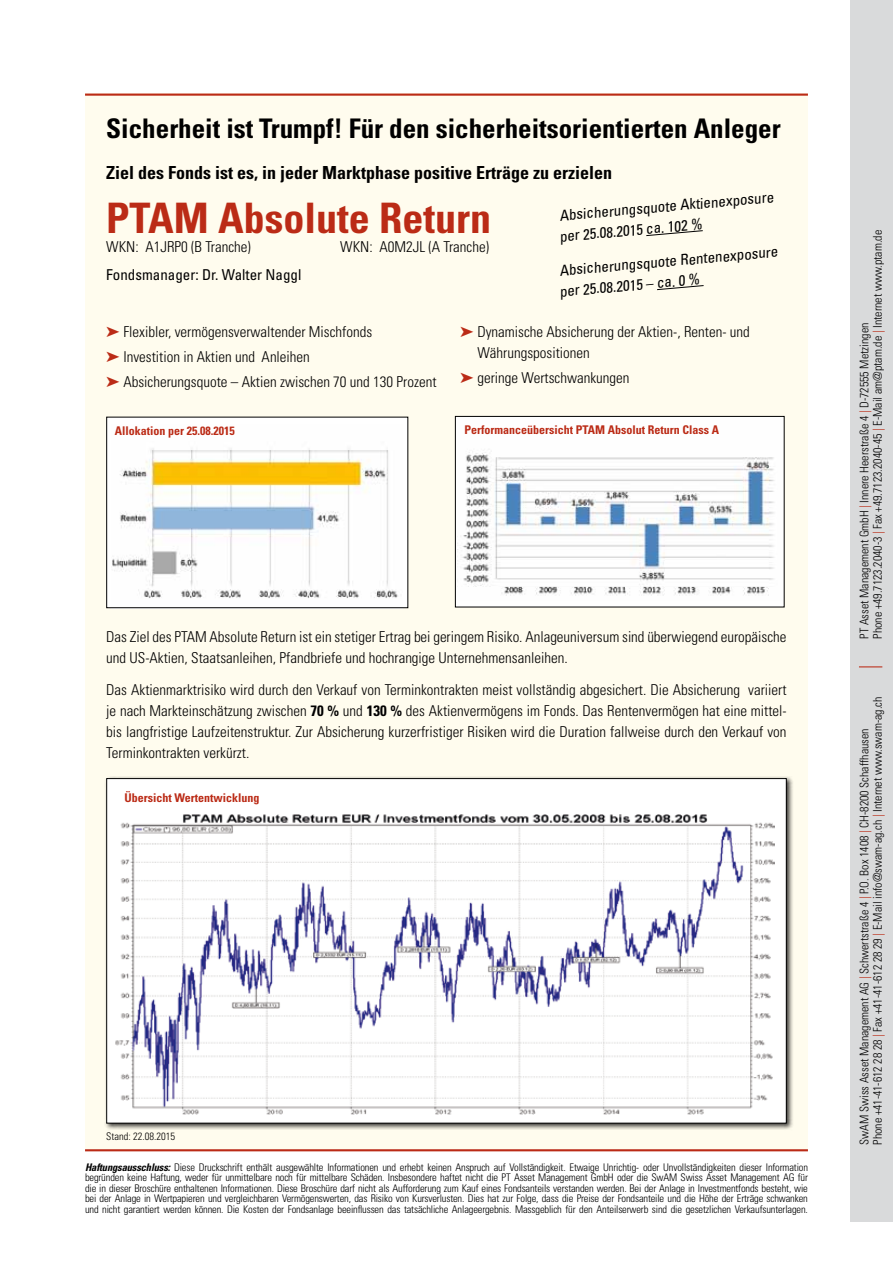
<style>
.page{position:relative;width:893px;height:1263px;background:#fff}
.page>*{position:absolute;margin:0;border:0;box-sizing:border-box;transform-origin:0 0}
.t1{font:700 condensed 42px "Univers LT";color:#bb2b16}
.t2{font:700 condensed 27px "Univers LT";color:#000}
.t3{font:700 condensed 18px "Univers LT";color:#000}
.t4{font:300 condensed 15px/21px "Univers LT";color:#000}
.t5{font:condensed 15px/20.7px "Univers LT";color:#000}
.t6{font:300 condensed 12px/13.5px "Univers LT";color:#000}
.t7{font:700 condensed 12px "Univers LT";color:#bb2b16}
.t8{font:300 condensed 10.5px/10.5px "Univers LT";letter-spacing:-.015em;color:#000;text-align:justify}
.s1{color:#bb2b16}
.s2{font-weight:700}
.s3{font-weight:700;font-style:italic}
</style>
<div class="page">
<div style="left:85px;top:94px;width:723px;height:1055px;background:#fffcee"></div>
<hr style="left:85px;top:94px;width:723px;height:2px;background:#bb2b16">
<hr style="left:85px;top:1149px;width:723px;height:2px;background:#bb2b16">
<div style="left:850px;top:0;width:43px;height:1222px;background:#d9dadb"></div>
<svg style="left:859px;top:666px;width:23px;height:1px"></svg>
<div style="left:104px;top:776px;width:689px;height:354px;background:#000;opacity:.75"></div>
<div style="left:107px;top:778px;width:679px;height:345px;background:#fff"></div>
<img style="left:115px;top:814px;width:659px;height:300px">
<div style="left:107px;top:417px;width:301px;height:191px;background:#fff"></div>
<img style="left:112px;top:448px;width:286px;height:150px">
<div style="left:106px;top:417px;width:302px;height:191px;border:1px solid #000"></div>
<div style="left:455px;top:416px;width:329px;height:191px;background:#fff"></div>
<img style="left:457px;top:452px;width:317px;height:144px">
<div style="left:455px;top:416px;width:329px;height:191px;border:1px solid #000"></div>
<svg style="left:646px;top:230px;width:57px;height:6px"></svg>
<svg style="left:657px;top:285px;width:47px;height:5px"></svg>
<h2 class="t2" style="left:106px;top:112px;width:676px">Sicherheit ist Trumpf! Für den sicherheitsorientierten Anleger</h2>
<h3 class="t3" style="left:106px;top:162px;width:507px">Ziel des Fonds ist es, in jeder Marktphase positive Erträge zu erzielen</h3>
<h1 class="t1" style="left:106px;top:192px;width:386px">PTAM Absolute Return</h1>
<h3 class="t4" style="left:106px;top:237px;width:146px">WKN: A1JRP0 (B Tranche)</h3>
<h3 class="t4" style="left:340px;top:237px;width:150px">WKN: A0M2JL (A Tranche)</h3>
<h3 class="t5" style="left:106px;top:264px;width:197px">Fondsmanager: Dr. Walter Naggl</h3>
<h3 class="t5" style="left:557px;top:205px;width:218px;rotate:-5deg">Absicherungsquote Aktienexposure per 25.08.2015 ca. 102 %</h3>
<h3 class="t5" style="left:557px;top:260px;width:222px;rotate:-5deg">Absicherungsquote Rentenexposure per 25.08.2015 – ca. 0 %</h3>
<h3 class="t4" style="left:106px;top:319px;width:332px;line-height:25.2px"><span class="s1">➤</span> Flexibler, vermögensverwaltender Mischfonds<br><span class="s1">➤</span> Investition in Aktien und Anleihen<br><span class="s1">➤</span> Absicherungsquote – Aktien zwischen 70 und 130 Prozent</h3>
<h3 class="t4" style="left:477px;top:321px;width:274px;text-indent:-17px"><span class="s1">➤</span> Dynamische Absicherung der Aktien-, Renten- und<br>Währungspositionen</h3>
<h3 class="t4" style="left:460px;top:367px;width:171px"><span class="s1">➤</span> geringe Wertschwankungen</h3>
<p class="t7" style="left:115px;top:423px;width:121px">Allokation per 25.08.2015</p>
<p class="t7" style="left:465px;top:422px;width:256px">Performanceübersicht PTAM Absolut Return Class A</p>
<h3 class="t4" style="left:106px;top:626px;width:682px">Das Ziel des PTAM Absolute Return ist ein stetiger Ertrag bei geringem Risiko. Anlageuniversum sind überwiegend europäische und US-Aktien, Staatsanleihen, Pfandbriefe und hochrangige Unternehmensanleihen.</h3>
<p class="t4" style="left:106px;top:679px;width:682px;text-align:justify">Das Aktienmarktrisiko wird durch den Verkauf von Terminkontrakten meist vollständig abgesichert. Die Absicherung variiert je nach Markteinschätzung zwischen <span class="s2">70 %</span> und <span class="s2">130 %</span> des Aktienvermögens im Fonds. Das Rentenvermögen hat eine mittel&shy;bis langfristige Laufzeitenstruktur. Zur Absicherung kurzerfristiger Risiken wird die Duration fallweise durch den Verkauf von Terminkontrakten verkürzt.</p>
<p class="t7" style="left:124px;top:790px;width:137px">Übersicht Wertentwicklung</p>
<p class="t8" style="left:106px;top:1131px;width:70px">Stand: 22.08.2015</p>
<p class="t8" style="left:85px;top:1162px;width:724px"><span class="s3">Haftungsausschluss:</span> Diese Druckschrift enthält ausgewählte Informationen und erhebt keinen Anspruch auf Vollständigkeit. Etwaige Unrichtig- oder Unvollständigkeiten dieser Information begründen keine Haftung, weder für unmittelbare noch für mittelbare Schäden. Insbesondere haftet nicht die PT Asset Management GmbH oder die SwAM Swiss Asset Management AG für die in dieser Broschüre enthaltenen Informationen. Diese Broschüre darf nicht als Aufforderung zum Kauf eines Fondsanteils verstanden werden. Bei der Anlage in Investmentfonds besteht, wie bei der Anlage in Wertpapieren und vergleichbaren Vermögenswerten, das Risiko von Kursverlusten. Dies hat zur Folge, dass die Preise der Fondsanteile und die Höhe der Erträge schwanken und nicht garantiert werden können. Die Kosten der Fondsanlage beeinflussen das tatsächliche Anlageergebnis. Massgeblich für den Anteilserwerb sind die gesetzlichen Verkaufsunterlagen.</p>
<p class="t6" style="left:857px;top:639px;width:410px;rotate:-90deg">PT Asset Management GmbH <span class="s1">|</span> Innere Heerstraße 4 <span class="s1">|</span> D-72555 Metzingen<br>Phone +49.7123.2040-3 <span class="s1">|</span> Fax +49.7123.2040-45 <span class="s1">|</span> E-Mail am@ptam.de <span class="s1">|</span> Internet www.ptam.de</p>
<p class="t6" style="left:857px;top:1145px;width:450px;rotate:-90deg">SwAM Swiss Asset Management AG <span class="s1">|</span> Schwertstraße 4 <span class="s1">|</span> P.O. Box 1408 <span class="s1">|</span> CH-8200 Schaffhausen<br>Phone +41-41-612 28 28 <span class="s1">|</span> Fax +41-41-612 28 29 <span class="s1">|</span> E-Mail info@swam-ag.ch <span class="s1">|</span> Internet www.swam-ag.ch</p>
</div>
